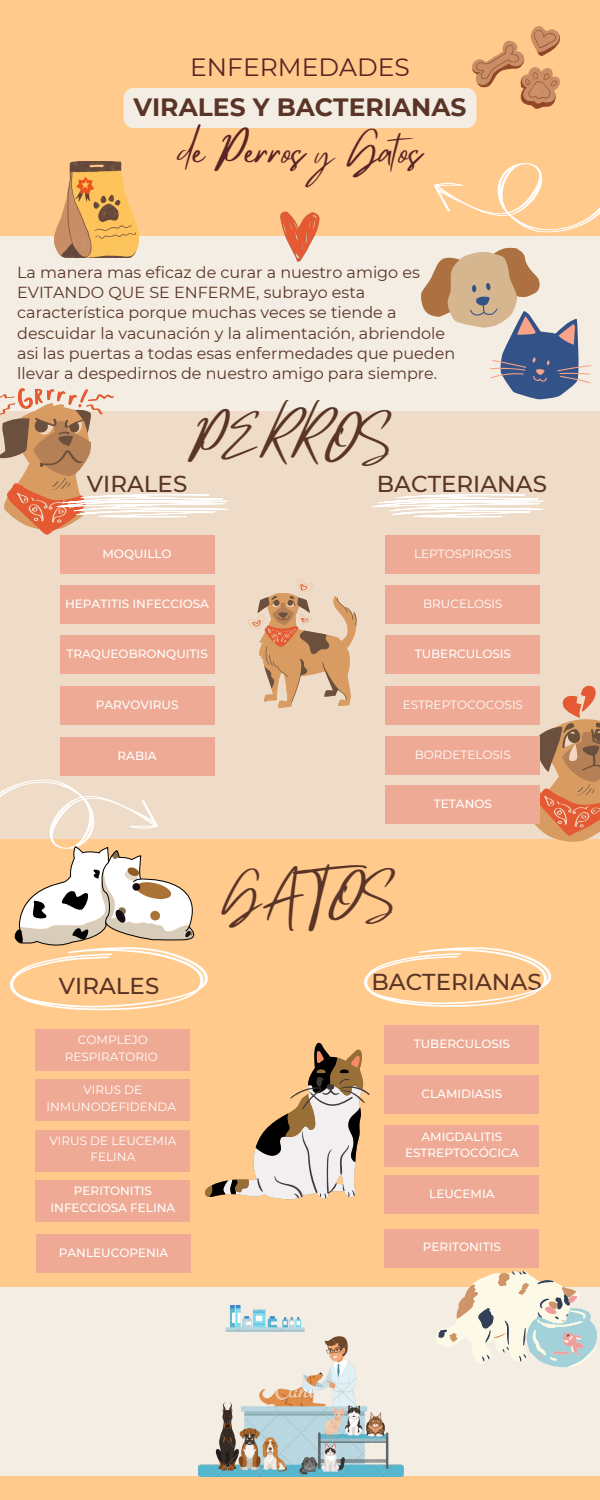
<style>
.page{position:relative;width:600px;height:1500px;background:#eedcc8}
.page>*{position:absolute;margin:0;border:0;box-sizing:border-box;transform-origin:0 0}
.t1{font:45px "Mistrully";color:#5a3527}
.t2{font:37px "Mistrully";color:#592423}
.t3{font:700 25px "Montserrat";color:#5a3527}
.t4{font:25px "Montserrat";color:#592423}
.t5{font:500 23px "Montserrat";color:#5a3527}
.t6{font:16px/20.2px "Montserrat";color:#5a3527}
.t7{font:500 12px/16.5px "Montserrat";color:#fff;text-align:center}
.t8{font:12px/16.5px "Montserrat";color:#fff;text-align:center}
</style>
<div class="page">
<div style="left:0;top:0;width:600px;height:236px;background:#ffca8c"></div>
<div style="left:0;top:1280px;width:600px;height:220px;background:#f4ede3"></div>
<div style="left:0;top:1477px;width:600px;height:23px;background:#ffca8c"></div>
<div style="left:0;top:840px;width:599px;height:447px;background:#ffca8c"></div>
<div style="left:0;top:236px;width:600px;height:175px;background:#f4ede3"></div>
<img style="left:473px;top:27px;width:87px;height:82px">
<svg style="left:248px;top:579px;width:109px;height:129px"></svg>
<div style="left:60px;top:535px;width:154px;height:39px;background:#eeaa94"></div>
<div style="left:60px;top:585px;width:154px;height:39px;background:#eeaa94"></div>
<div style="left:60px;top:636px;width:154px;height:38px;background:#eeaa94"></div>
<div style="left:60px;top:686px;width:154px;height:38px;background:#eeaa94"></div>
<div style="left:386px;top:535px;width:154px;height:39px;background:#eeaa94"></div>
<div style="left:386px;top:585px;width:154px;height:39px;background:#eeaa94"></div>
<div style="left:386px;top:636px;width:154px;height:38px;background:#eeaa94"></div>
<div style="left:386px;top:686px;width:154px;height:38px;background:#eeaa94"></div>
<svg style="left:527px;top:685px;width:73px;height:159px"></svg>
<svg style="left:0;top:388px;width:228px;height:147px"></svg>
<img style="left:55px;top:162px;width:84px;height:95px">
<img style="left:281px;top:211px;width:39px;height:51px">
<svg style="left:372px;top:494px;width:172px;height:23px"></svg>
<svg style="left:421px;top:163px;width:179px;height:237px"></svg>
<svg style="left:364px;top:947px;width:187px;height:60px"></svg>
<div style="left:36px;top:1029px;width:154px;height:42px;background:#eeaa94"></div>
<div style="left:36px;top:1079px;width:154px;height:42px;background:#eeaa94"></div>
<div style="left:36px;top:1130px;width:154px;height:41px;background:#eeaa94"></div>
<div style="left:36px;top:1180px;width:154px;height:41px;background:#eeaa94"></div>
<div style="left:385px;top:1025px;width:154px;height:38px;background:#eeaa94"></div>
<div style="left:385px;top:1075px;width:154px;height:38px;background:#eeaa94"></div>
<div style="left:385px;top:1126px;width:154px;height:41px;background:#eeaa94"></div>
<div style="left:385px;top:1176px;width:154px;height:38px;background:#eeaa94"></div>
<div style="left:60px;top:738px;width:154px;height:38px;background:#eeaa94"></div>
<div style="left:386px;top:736px;width:154px;height:39px;background:#eeaa94"></div>
<div style="left:386px;top:785px;width:154px;height:38px;background:#eeaa94"></div>
<div style="left:37px;top:1235px;width:154px;height:38px;background:#eeaa94"></div>
<div style="left:385px;top:1229px;width:154px;height:38px;background:#eeaa94"></div>
<svg style="left:205px;top:1043px;width:165px;height:156px"></svg>
<svg style="left:0;top:779px;width:209px;height:232px"></svg>
<svg style="left:436px;top:1271px;width:161px;height:97px"></svg>
<img style="left:198px;top:1305px;width:206px;height:172px">
<div style="left:123px;top:88px;width:354px;height:40px;background:#f4ede3;border-radius:10px"></div>
<p class="t4" style="left:190px;top:51px;width:221px">ENFERMEDADES</p>
<p class="t3" style="left:133px;top:92px;width:335px">VIRALES Y BACTERIANAS</p>
<h5 class="t2" style="left:179px;top:122px;width:244px">de Perros y Gatos</h5>
<h1 class="t6" style="left:17px;top:262px;width:440px">La manera mas eficaz de curar a nuestro amigo es EVITANDO QUE SE ENFERME, subrayo esta característica porque muchas veces se tiende a descuidar la vacunación y la alimentación, abriendole asi las puertas a todas esas enfermedades que pueden llevar a despedirnos de nuestro amigo para siempre.</h1>
<h3 class="t1" style="left:190px;top:401px;width:206px">PERROS</h3>
<p class="t5" style="left:87px;top:470px;width:102px">VIRALES</p>
<p class="t7" style="left:103px;top:545px;width:71px">MOQUILLO</p>
<p class="t7" style="left:65px;top:595px;width:145px">HEPATITIS INFECCIOSA</p>
<p class="t7" style="left:66px;top:646px;width:143px">TRAQUEOBRONQUITIS</p>
<p class="t7" style="left:96px;top:696px;width:84px">PARVOVIRUS</p>
<h3 class="t5" style="left:377px;top:469px;width:172px">BACTERIANAS</h3>
<p class="t8" style="left:414px;top:545px;width:99px">LEPTOSPIROSIS</p>
<p class="t8" style="left:423px;top:595px;width:81px">BRUCELOSIS</p>
<p class="t7" style="left:415px;top:646px;width:98px">TUBERCULOSIS</p>
<p class="t8" style="left:403px;top:696px;width:122px">ESTREPTOCOCOSIS</p>
<p class="t7" style="left:118px;top:748px;width:41px">RABIA</p>
<p class="t8" style="left:415px;top:746px;width:98px">BORDETELOSIS</p>
<p class="t7" style="left:434px;top:795px;width:60px">TETANOS</p>
<p class="t1" style="left:221px;top:860px;width:179px">GATOS</p>
<p class="t5" style="left:59px;top:972px;width:102px">VIRALES</p>
<h2 class="t5" style="left:371px;top:968px;width:172px">BACTERIANAS</h2>
<p class="t8" style="left:65px;top:1032px;width:94px">COMPLEJO<br>RESPIRATORIO</p>
<p class="t8" style="left:47px;top:1082px;width:131px">VIRUS DE<br>INMUNODEFIDENDA</p>
<p class="t8" style="left:50px;top:1132px;width:128px">VIRUS DE LEUCEMIA<br>FELINA</p>
<p class="t7" style="left:51px;top:1183px;width:126px">PERITONITIS<br>INFECCIOSA FELINA</p>
<p class="t7" style="left:414px;top:1035px;width:98px">TUBERCULOSIS</p>
<p class="t7" style="left:422px;top:1085px;width:82px">CLAMIDIASIS</p>
<p class="t7" style="left:405px;top:1128px;width:115px">AMIGDALITIS<br>ESTREPTOCÓCICA</p>
<p class="t7" style="left:429px;top:1186px;width:67px">LEUCEMIA</p>
<p class="t7" style="left:59px;top:1245px;width:111px">PANLEUCOPENIA</p>
<p class="t7" style="left:423px;top:1239px;width:79px">PERITONITIS</p>
</div>
